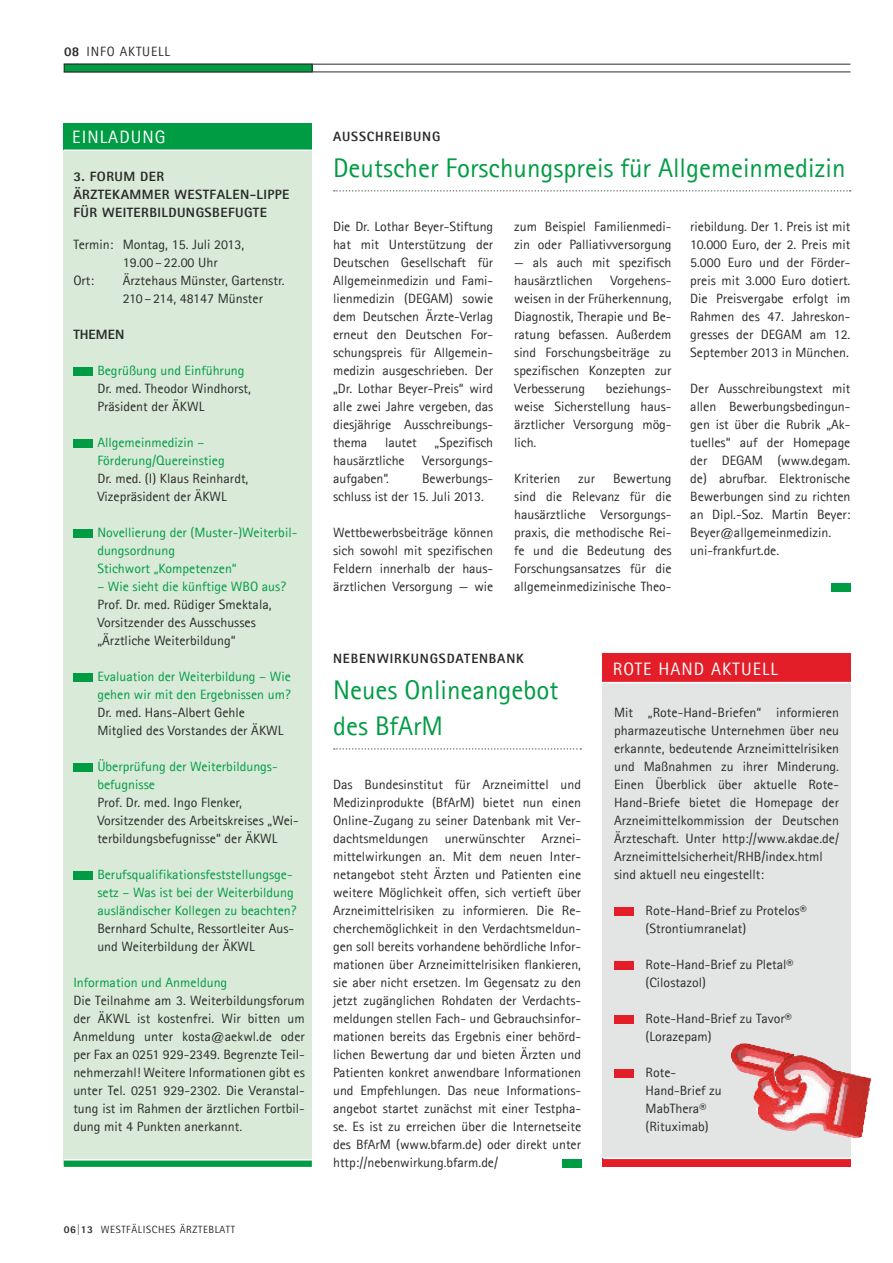
<style>
.page{position:relative;width:893px;height:1263px;background:#fff}
.page>*{position:absolute;margin:0;border:0;box-sizing:border-box;transform-origin:0 0}
.t1{font:27px/36px "Agfa Rotis Sans Serif";color:#009c44}
.t2{font:18px "Agfa Rotis Sans Serif";letter-spacing:.06em;color:#fff}
.t3{font:13.5px/18px "Agfa Rotis Sans Serif";color:#2b2b2a}
.t4{font:13.5px/18px "Agfa Rotis Sans Serif";color:#009c44}
.t5{font:800 13.5px/18px "Agfa Rotis Sans Serif";letter-spacing:.03em;color:#2b2b2a}
.t6{font:800 13.5px "Agfa Rotis Sans Serif";letter-spacing:.06em;color:#2b2b2a}
.t7{font:13.5px "Agfa Rotis Sans Serif";letter-spacing:.06em;color:#2b2b2a}
.t8{font:10.5px "Agfa Rotis Sans Serif";letter-spacing:.06em;color:#2b2b2a}
.s1{font-weight:800}
</style>
<div class="page">
<hr style="left:64px;top:64px;width:786px;height:1px;background:#2b2b2a">
<hr style="left:64px;top:72px;width:786px;height:1px;background:#2b2b2a">
<div style="left:64px;top:64px;width:248px;height:8px;background:#009c44"></div>
<div style="left:64px;top:64px;width:249px;height:8px;border:1px solid #2b2b2a"></div>
<div style="left:64px;top:134px;width:248px;height:1030px;background:#d9ead8"></div>
<svg style="left:64px;top:1160px;width:248px;height:7px;fill:#009c44"></svg>
<div style="left:73px;top:367px;width:19px;height:8px;background:#009c44"></div>
<div style="left:73px;top:439px;width:19px;height:8px;background:#009c44"></div>
<div style="left:73px;top:529px;width:19px;height:8px;background:#009c44"></div>
<div style="left:73px;top:673px;width:19px;height:8px;background:#009c44"></div>
<div style="left:73px;top:763px;width:19px;height:8px;background:#009c44"></div>
<div style="left:73px;top:871px;width:19px;height:8px;background:#009c44"></div>
<div style="left:64px;top:123px;width:248px;height:27px;background:#009c44"></div>
<hr style="left:64px;top:150px;width:248px;height:1px;background:#fff">
<hr style="left:64px;top:1159px;width:248px;height:1px;background:#fff">
<svg style="left:334px;top:748px;width:247px;height:2px"></svg>
<div style="left:562px;top:1159px;width:19px;height:8px;background:#009c44"></div>
<div style="left:602px;top:681px;width:248px;height:482px;background:#e3e5e5"></div>
<div style="left:602px;top:653px;width:248px;height:29px;background:#e31e29"></div>
<hr style="left:602px;top:682px;width:249px;height:1px;background:#fff">
<div style="left:602px;top:1158px;width:248px;height:9px;background:#e31e29"></div>
<div style="left:614px;top:907px;width:19px;height:8px;background:#e31e29"></div>
<div style="left:614px;top:961px;width:19px;height:8px;background:#e31e29"></div>
<div style="left:614px;top:1015px;width:19px;height:8px;background:#e31e29"></div>
<div style="left:614px;top:1069px;width:19px;height:8px;background:#e31e29"></div>
<hr style="left:603px;top:1157px;width:249px;height:2px;background:#fff">
<img style="left:730px;top:1043px;width:94px;height:88px">
<svg style="left:334px;top:190px;width:517px;height:2px"></svg>
<div style="left:831px;top:583px;width:19px;height:8px;background:#009c44"></div>
<p class="t7" style="left:64px;top:44px;width:107px"><span class="s1">08</span> INFO AKTUELL</p>
<h2 class="t2" style="left:72px;top:127px;width:95px">EINLADUNG</h2>
<p class="t5" style="left:73px;top:167px;width:218px">3. FORUM DER<br>ÄRZTEKAMMER WESTFALEN-LIPPE<br>FÜR WEITERBILDUNGSBEFUGTE</p>
<p class="t3" style="left:73px;top:236px;width:173px">Termin: Montag, 15. Juli 2013,</p>
<p class="t3" style="left:123px;top:254px;width:96px">19.00– 22.00 Uhr</p>
<p class="t3" style="left:73px;top:272px;width:22px">Ort:</p>
<p class="t3" style="left:123px;top:272px;width:163px">Ärztehaus Münster, Gartenstr.<br>210 –214, 48147 Münster</p>
<p class="t5" style="left:73px;top:326px;width:52px">THEMEN</p>
<p class="t4" style="left:97px;top:362px;width:149px">Begrüßung und Einführung</p>
<p class="t3" style="left:97px;top:380px;width:155px">Dr. med. Theodor Windhorst,<br>Präsident der ÄKWL</p>
<p class="t4" style="left:97px;top:434px;width:129px">Allgemeinmedizin –<br>Förderung/Quereinstieg</p>
<p class="t3" style="left:97px;top:470px;width:153px">Dr. med. (I) Klaus Reinhardt,<br>Vizepräsident der ÄKWL</p>
<p class="t4" style="left:97px;top:524px;width:201px">Novellierung der (Muster-)Weiterbil&shy;dungsordnung<br>Stichwort „Kompetenzen“</p>
<p class="t4" style="left:97px;top:578px;width:190px">– Wie sieht die künftige WBO aus?</p>
<p class="t3" style="left:97px;top:596px;width:176px">Prof. Dr. med. Rüdiger Smektala,<br>Vorsitzender des Ausschusses „Ärztliche Weiterbildung“</p>
<p class="t4" style="left:97px;top:668px;width:195px">Evaluation der Weiterbildung – Wie gehen wir mit den Ergebnissen um?</p>
<p class="t3" style="left:97px;top:704px;width:188px">Dr. med. Hans-Albert Gehle<br>Mitglied des Vorstandes der ÄKWL</p>
<p class="t4" style="left:97px;top:758px;width:181px">Überprüfung der Weiterbildungs&shy;befugnisse</p>
<p class="t3" style="left:97px;top:794px;width:203px">Prof. Dr. med. Ingo Flenker,<br>Vorsitzender des Arbeitskreises „Wei&shy;terbildungsbefugnisse“ der ÄKWL</p>
<p class="t4" style="left:97px;top:866px;width:201px">Berufsqualifikationsfeststellungsge&shy;setz – Was ist bei der Weiterbildung ausländischer Kollegen zu beachten?</p>
<p class="t3" style="left:97px;top:920px;width:198px">Bernhard Schulte, Ressortleiter Aus&shy;und Weiterbildung der ÄKWL</p>
<p class="t4" style="left:73px;top:974px;width:155px">Information und Anmeldung</p>
<p class="t3" style="left:73px;top:992px;width:233px;text-align:justify">Die Teilnahme am 3. Weiterbildungsforum der ÄKWL ist kostenfrei. Wir bitten um Anmeldung unter kosta@aekwl.de oder per Fax an 0251 929-2349. Begrenzte Teil&shy;nehmerzahl! Weitere Informationen gibt es unter Tel. 0251 929-2302. Die Veranstal&shy;tung ist im Rahmen der ärztlichen Fortbil&shy;dung mit 4 Punkten anerkannt.</p>
<p class="t8" style="left:64px;top:1223px;width:173px"><span class="s1">06|13</span> WESTFÄLISCHES ÄRZTEBLATT</p>
<p class="t6" style="left:333px;top:128px;width:109px">AUSSCHREIBUNG</p>
<h1 class="t1" style="left:333px;top:150px;width:514px">Deutscher Forschungspreis für Allgemeinmedizin</h1>
<p class="t3" style="left:333px;top:218px;width:162px;text-align:justify">Die Dr. Lothar Beyer-Stiftung hat mit Unterstützung der Deutschen Gesellschaft für Allgemeinmedizin und Fami&shy;lienmedizin (DEGAM) sowie dem Deutschen Ärzte-Verlag erneut den Deutschen For&shy;schungspreis für Allgemein&shy;medizin ausgeschrieben. Der „Dr. Lothar Beyer-Preis“ wird alle zwei Jahre vergeben, das diesjährige Ausschreibungs&shy;thema</p>
<p class="t3" style="left:514px;top:218px;width:159px">zum Beispiel Familienmedi&shy;zin oder Palliativversorgung</p>
<p class="t3" style="left:514px;top:254px;width:159px">— als auch mit spezifisch hausärztlichen</p>
<p class="t3" style="left:690px;top:218px;width:162px;text-align:justify">riebildung. Der 1. Preis ist mit 10.000 Euro, der 2. Preis mit 5.000 Euro und der Förder&shy;preis mit 3.000 Euro dotiert.<br>Die Preisvergabe erfolgt im Rahmen des 47. Jahreskon&shy;gresses der DEGAM am 12.<br>September 2013 in München.</p>
<p class="t3" style="left:690px;top:380px;width:162px">Der Ausschreibungstext mit allen Bewerbungsbedingun&shy;gen ist über die Rubrik „Ak&shy;tuelles“ auf der Homepage der DEGAM (www.degam. de) abrufbar. Elektronische<br>Bewerbungen sind zu richten an Dipl.-Soz. Martin Beyer:<br>Beyer@allgemeinmedizin. uni-frankfurt.de.</p>
<p class="t3" style="left:514px;top:272px;width:159px;text-align:justify;text-indent:96px">Vorgehens&shy;weisen in der Früherkennung, Diagnostik, Therapie und Be&shy;ratung befassen. Außerdem sind Forschungsbeiträge zu spezifischen Konzepten zur Verbesserung</p>
<p class="t3" style="left:514px;top:380px;width:159px;text-align:justify;text-indent:91px">beziehungs&shy;weise Sicherstellung haus&shy;ärztlicher Versorgung mög&shy;lich.</p>
<p class="t3" style="left:514px;top:470px;width:48px">Kriterien</p>
<p class="t3" style="left:578px;top:470px;width:18px">zur</p>
<p class="t3" style="left:385px;top:434px;width:33px">lautet</p>
<p class="t3" style="left:435px;top:434px;width:60px">„Spezifisch</p>
<p class="t3" style="left:333px;top:452px;width:73px">hausärztliche</p>
<p class="t3" style="left:422px;top:452px;width:72px">Versorgungs-</p>
<p class="t3" style="left:333px;top:470px;width:57px">aufgaben“.</p>
<p class="t3" style="left:333px;top:470px;width:162px;text-indent:89px">Bewerbungs&shy;schluss ist der 15. Juli 2013.</p>
<p class="t3" style="left:333px;top:524px;width:162px;text-align:justify">Wettbewerbsbeiträge können sich sowohl mit spezifischen Feldern innerhalb der haus&shy;ärztlichen Versorgung — wie</p>
<p class="t3" style="left:514px;top:470px;width:159px;text-align:justify;text-indent:99px">Bewertung sind die Relevanz für die hausärztliche Versorgungs&shy;praxis, die methodische Rei&shy;fe und die Bedeutung des Forschungsansatzes für die allgemeinmedizinische Theo-</p>
<p class="t6" style="left:333px;top:650px;width:192px">NEBENWIRKUNGSDATENBANK</p>
<h1 class="t1" style="left:333px;top:672px;width:227px">Neues Onlineangebot des BfArM</h1>
<p class="t3" style="left:333px;top:776px;width:250px;text-align:justify">Das Bundesinstitut für Arzneimittel und Medizinprodukte (BfArM) bietet nun einen Online-Zugang zu seiner Datenbank mit Ver&shy;dachtsmeldungen unerwünschter Arznei&shy;mittelwirkungen an. Mit dem neuen Inter&shy;netangebot steht Ärzten und Patienten eine weitere Möglichkeit offen, sich vertieft über Arzneimittelrisiken zu informieren. Die Re&shy;cherchemöglichkeit in den Verdachtsmeldun&shy;gen soll bereits vorhandene behördliche Infor&shy;mationen über Arzneimittelrisiken flankieren, sie aber nicht ersetzen. Im Gegensatz zu den jetzt zugänglichen Rohdaten der Verdachts&shy;meldungen stellen Fach- und Gebrauchsinfor&shy;mationen bereits das Ergebnis einer behörd&shy;lichen Bewertung dar und bieten Ärzten und Patienten konkret anwendbare Informationen und Empfehlungen. Das neue Informations&shy;angebot startet zunächst mit einer Testpha&shy;se. Es ist zu erreichen über die Internetseite des BfArM (www.bfarm.de) oder direkt unter http://nebenwirkung.bfarm.de/</p>
<h2 class="t2" style="left:613px;top:658px;width:167px">ROTE HAND AKTUELL</h2>
<p class="t3" style="left:614px;top:704px;width:227px">Mit „Rote-Hand-Briefen“ informieren pharmazeutische Unternehmen über neu erkannte, bedeutende Arzneimittelrisiken und Maßnahmen zu ihrer Minderung.<br>Einen Überblick über aktuelle Rote-Hand-Briefe bietet die Homepage der Arzneimittelkommission der Deutschen Ärzteschaft. Unter http://www.akdae.de/ Arzneimittelsicherheit/RHB/index.html sind aktuell neu eingestellt:</p>
<p class="t3" style="left:646px;top:902px;width:163px">Rote-Hand-Brief zu Protelos® (Strontiumranelat)</p>
<p class="t3" style="left:646px;top:956px;width:150px">Rote-Hand-Brief zu Pletal® (Cilostazol)</p>
<p class="t3" style="left:646px;top:1010px;width:148px">Rote-Hand-Brief zu Tavor® (Lorazepam)</p>
<p class="t3" style="left:646px;top:1064px;width:78px">Rote-<br>Hand-Brief zu<br>MabThera® (Rituximab)</p>
</div>
